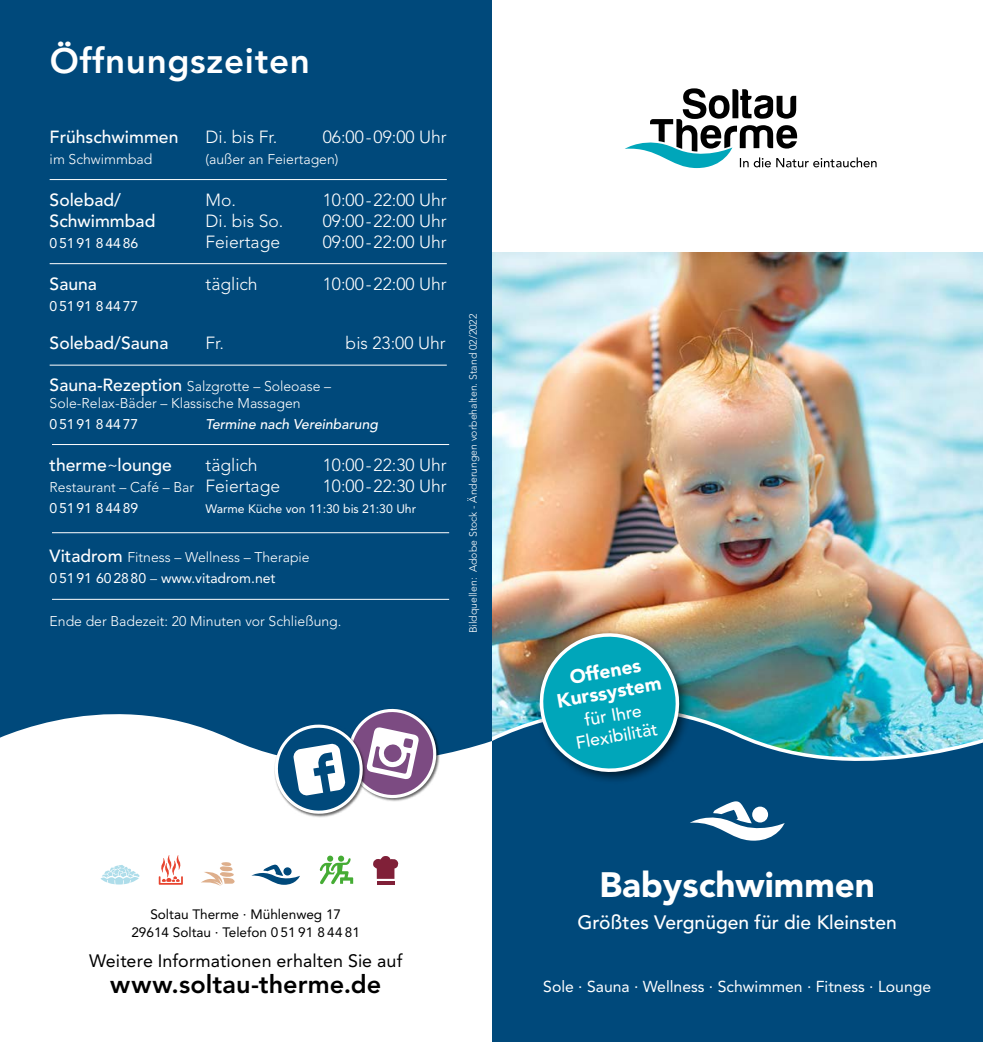
<style>
.page{position:relative;width:983px;height:1042px;background:#fff}
.page>*{position:absolute;margin:0;border:0;box-sizing:border-box;transform-origin:0 0}
.t1{font:800 35px "Avenir LT Std";letter-spacing:.02em;color:#fff}
.t2{font:900 35px "Avenir LT Std";color:#fff}
.t3{font:800 25.2px "Avenir LT Std";letter-spacing:.005em;color:#000}
.t4{font:500 19.25px "Avenir LT Std";color:#fff}
.t5{font:900 19.25px/21px "Avenir LT Std";color:#fff;text-align:center}
.t6{font:17.85px "Avenir LT Std";letter-spacing:.005em;color:#000}
.t7{font:300 17.5px "Avenir LT Std";color:#fff}
.t8{font:500 17.5px/21px "Avenir LT Std";color:#fff;text-align:center}
.t9{font:15.75px "Avenir LT Std";color:#fff}
.t10{font:300 14px/16.8px "Avenir LT Std";color:#fff}
.t11{font:14px/21px "Avenir LT Std";color:#fff}
.t12{font:14px "Avenir LT Std";letter-spacing:.06em;color:#fff}
.t13{font:italic 500 14px "Avenir LT Std";color:#fff}
.t14{font:13.65px/18px "Avenir LT Std";color:#000;text-align:center}
.t15{font:12.25px "Avenir LT Std";color:#fff}
.t16{font:300 10.5px "Avenir LT Std";color:#fff}
.s1{font-weight:500;font-size:17.5px}
.s2{font-weight:300}
.s3{font-size:17.5px}
</style>
<div class="page">
<img style="left:491px;top:252px;width:491px;height:421px">
<svg style="left:491px;top:673px;width:491px;height:369px;background:#0e5884"></svg>
<svg style="left:625px;top:88px;width:251px;height:80px"></svg>
<div style="left:0;top:0;width:491px;height:1042px;background:#00497b"></div>
<div style="left:0;top:714px;width:491px;height:328px;background:#fff"></div>
<svg style="left:689px;top:801px;width:95px;height:40px"></svg>
<svg style="left:201px;top:861px;width:36px;height:25px"></svg>
<div style="left:327px;top:855px;width:6px;height:7px;background:#45ac34;border-radius:50%"></div>
<svg style="left:338px;top:855px;width:6px;height:7px"></svg>
<svg style="left:319px;top:858px;width:34px;height:27px"></svg>
<svg style="left:371px;top:855px;width:28px;height:24px"></svg>
<hr style="left:377px;top:881px;width:17px;height:3px;background:#802038">
<svg style="left:251px;top:864px;width:49px;height:21px"></svg>
<svg style="left:101px;top:865px;width:39px;height:19px"></svg>
<svg style="left:159px;top:855px;width:24px;height:30px"></svg>
<svg style="left:266px;top:708px;width:179px;height:110px"></svg>
<hr style="left:50px;top:179px;width:396px;height:1px;background:#fff">
<hr style="left:52px;top:532px;width:397px;height:1px;background:#fff">
<hr style="left:52px;top:599px;width:397px;height:1px;background:#fff">
<hr style="left:52px;top:444px;width:397px;height:1px;background:#fff">
<hr style="left:50px;top:263px;width:396px;height:1px;background:#fff">
<hr style="left:50px;top:365px;width:396px;height:1px;background:#fff">
<div style="left:534px;top:628px;width:157px;height:156px;background:#000;opacity:.6"></div>
<svg style="left:534px;top:628px;width:150px;height:149px;background:#2594a4"></svg>
<h1 class="t1" style="left:50px;top:40px;width:261px">Öffnungszeiten</h1>
<p class="t8" style="left:50px;top:127px;width:130px">Frühschwimmen</p>
<p class="t7" style="left:205px;top:127px;width:73px">Di. bis Fr.</p>
<p class="t7" style="left:323px;top:127px;width:125px">06:00-09:00 Uhr</p>
<p class="t10" style="left:50px;top:151px;width:104px">im Schwimmbad</p>
<p class="t10" style="left:205px;top:151px;width:134px">(außer an Feiertagen)</p>
<p class="t8" style="left:50px;top:190px;width:73px">Solebad/</p>
<p class="t7" style="left:205px;top:190px;width:32px">Mo.</p>
<p class="t7" style="left:323px;top:190px;width:125px">10:00-22:00 Uhr</p>
<p class="t8" style="left:50px;top:211px;width:107px">Schwimmbad</p>
<p class="t7" style="left:205px;top:211px;width:79px">Di. bis So.</p>
<p class="t7" style="left:323px;top:211px;width:125px">09:00-22:00 Uhr</p>
<p class="t12" style="left:50px;top:235px;width:90px">05191 84486</p>
<p class="t7" style="left:205px;top:232px;width:76px">Feiertage</p>
<p class="t7" style="left:323px;top:232px;width:125px">09:00-22:00 Uhr</p>
<p class="t8" style="left:50px;top:274px;width:49px">Sauna</p>
<p class="t7" style="left:205px;top:274px;width:54px">täglich</p>
<p class="t7" style="left:323px;top:274px;width:125px">10:00-22:00 Uhr</p>
<p class="t12" style="left:50px;top:298px;width:90px">05191 84477</p>
<p class="t8" style="left:50px;top:333px;width:120px">Solebad/Sauna</p>
<p class="t7" style="left:205px;top:332px;width:20px">Fr.</p>
<p class="t7" style="left:345px;top:332px;width:101px">bis 23:00 Uhr</p>
<p class="t10" style="left:50px;top:378px;width:283px"><span class="s1">Sauna-Rezeption</span> Salzgrotte – Soleoase –<br>Sole-Relax-Bäder – Klassische Massagen</p>
<p class="t12" style="left:50px;top:416px;width:90px">05191 84477</p>
<p class="t13" style="left:205px;top:416px;width:174px">Termine nach Vereinbarung</p>
<p class="t8" style="left:50px;top:454px;width:124px">therme<span class="s2">~</span>lounge</p>
<p class="t7" style="left:205px;top:454px;width:54px">täglich</p>
<p class="t7" style="left:323px;top:454px;width:125px">10:00-22:30 Uhr</p>
<p class="t10" style="left:50px;top:478px;width:232px">Restaurant – Café – Bar <span class="s3">Feiertage</span></p>
<p class="t7" style="left:323px;top:475px;width:125px">10:00-22:30 Uhr</p>
<p class="t12" style="left:50px;top:500px;width:90px">05191 84489</p>
<p class="t15" style="left:205px;top:501px;width:212px">Warme Küche von 11:30 bis 21:30 Uhr</p>
<p class="t11" style="left:50px;top:546px;width:261px"><span class="s1">Vitadrom</span> <span class="s2">Fitness – Wellness – Therapie<br></span>05191 602880 <span class="s2">–</span> www.vitadrom.net</p>
<p class="t10" style="left:50px;top:613px;width:293px">Ende der Badezeit: 20 Minuten vor Schließung.</p>
<p class="t16" style="left:467px;top:633px;width:321px;rotate:-90deg">Bildquellen: Adobe Stock - Änderungen vorbehalten. Stand 02/2022</p>
<p class="t14" style="left:131px;top:905px;width:230px">Soltau Therme · Mühlenweg 17<br>29614 Soltau · Telefon 0 51 91 8 44 81</p>
<p class="t6" style="left:89px;top:950px;width:314px">Weitere Informationen erhalten Sie auf</p>
<h2 class="t3" style="left:110px;top:969px;width:272px">www.soltau-therme.de</h2>
<h3 class="t5" style="left:551px;top:670px;width:107px;rotate:-10deg">Offenes<br>Kurssystem</h3>
<p class="t8" style="left:570px;top:712px;width:84px;rotate:-10deg">für Ihre<br>Flexibilität</p>
<h1 class="t2" style="left:599px;top:864px;width:277px">Babyschwimmen</h1>
<h3 class="t4" style="left:577px;top:911px;width:321px">Größtes Vergnügen für die Kleinsten</h3>
<p class="t9" style="left:543px;top:977px;width:389px">Sole · Sauna · Wellness · Schwimmen · Fitness · Lounge</p>
</div>
